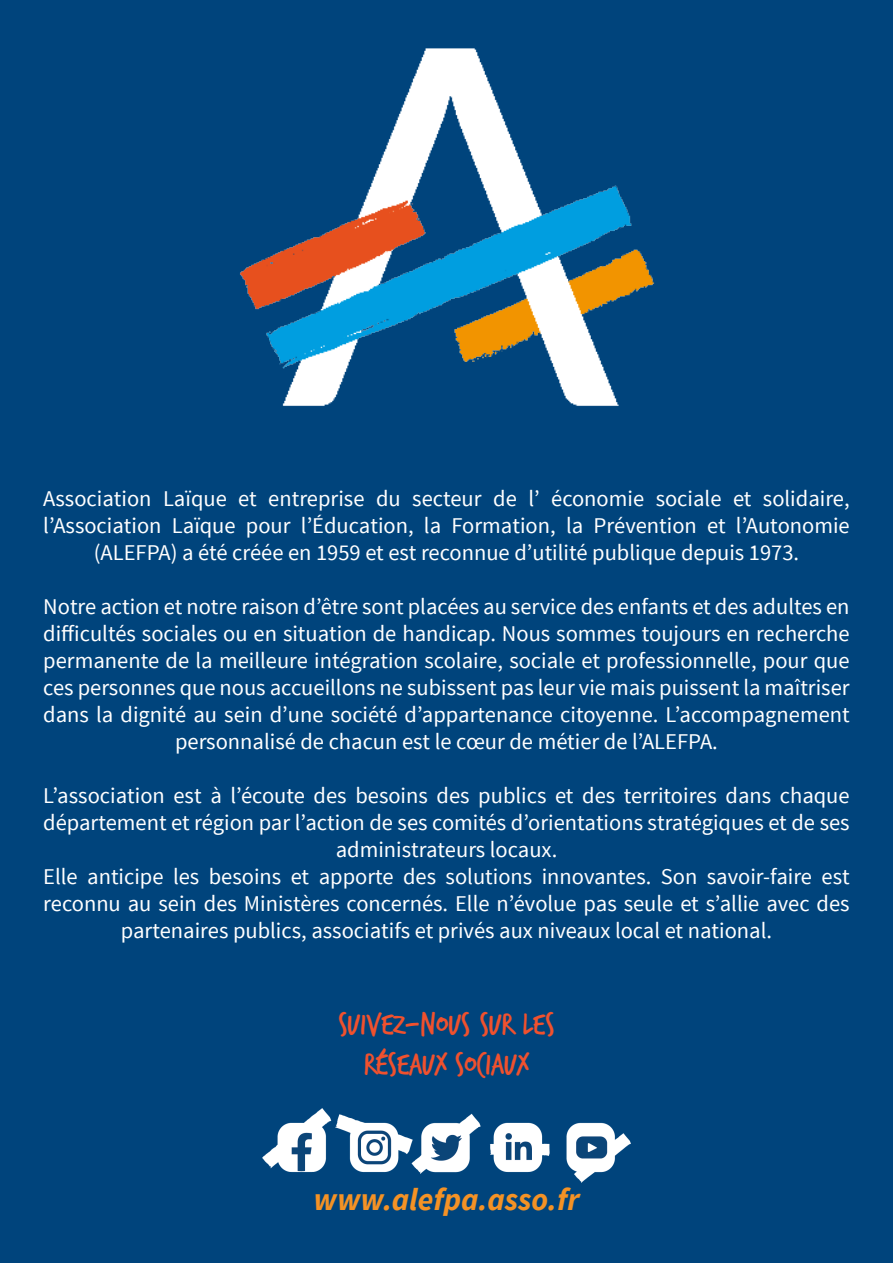
<style>
.page{position:relative;width:893px;height:1263px;background:#00447c}
.page>*{position:absolute;margin:0;border:0;box-sizing:border-box;transform-origin:0 0}
.t1{font:33px/39.6px "Trash Hand";color:#f0512e;text-align:center}
.t2{font:italic 700 31.5px "Source Sans Pro";color:#f49225}
.t3{font:22.5px/27px "Source Sans Pro";color:#fff;text-align:center}
</style>
<div class="page">
<img style="left:240px;top:48px;width:414px;height:358px">
<img style="left:262px;top:1108px;width:369px;height:74px">
<p class="t3" style="left:43px;top:485px;width:808px">Association Laïque et entreprise du secteur de l’ économie sociale et solidaire, l’Association Laïque pour l’Éducation, la Formation, la Prévention et l’Autonomie (ALEFPA) a été créée en 1959 et est reconnue d’utilité publique depuis 1973.</p>
<p class="t3" style="left:43px;top:593px;width:808px">Notre action et notre raison d’être sont placées au service des enfants et des adultes en difficultés sociales ou en situation de handicap. Nous sommes toujours en recherche permanente de la meilleure intégration scolaire, sociale et professionnelle, pour que ces personnes que nous accueillons ne subissent pas leur vie mais puissent la maîtriser dans la dignité au sein d’une société d’appartenance citoyenne. L’accompagnement personnalisé de chacun est le cœur de métier de l’ALEFPA.</p>
<p class="t3" style="left:43px;top:782px;width:808px">L’association est à l’écoute des besoins des publics et des territoires dans chaque département et région par l’action de ses comités d’orientations stratégiques et de ses administrateurs locaux.</p>
<p class="t3" style="left:43px;top:863px;width:808px">Elle anticipe les besoins et apporte des solutions innovantes. Son savoir-faire est reconnu au sein des Ministères concernés. Elle n’évolue pas seule et s’allie avec des partenaires publics, associatifs et privés aux niveaux local et national.</p>
<p class="t1" style="left:338px;top:1005px;width:218px">SUIVEZ-NOUS SUR LES<br>RÉSEAUX SOCIAUX</p>
<p class="t2" style="left:313px;top:1179px;width:267px">www.alefpa.asso.fr</p>
</div>
